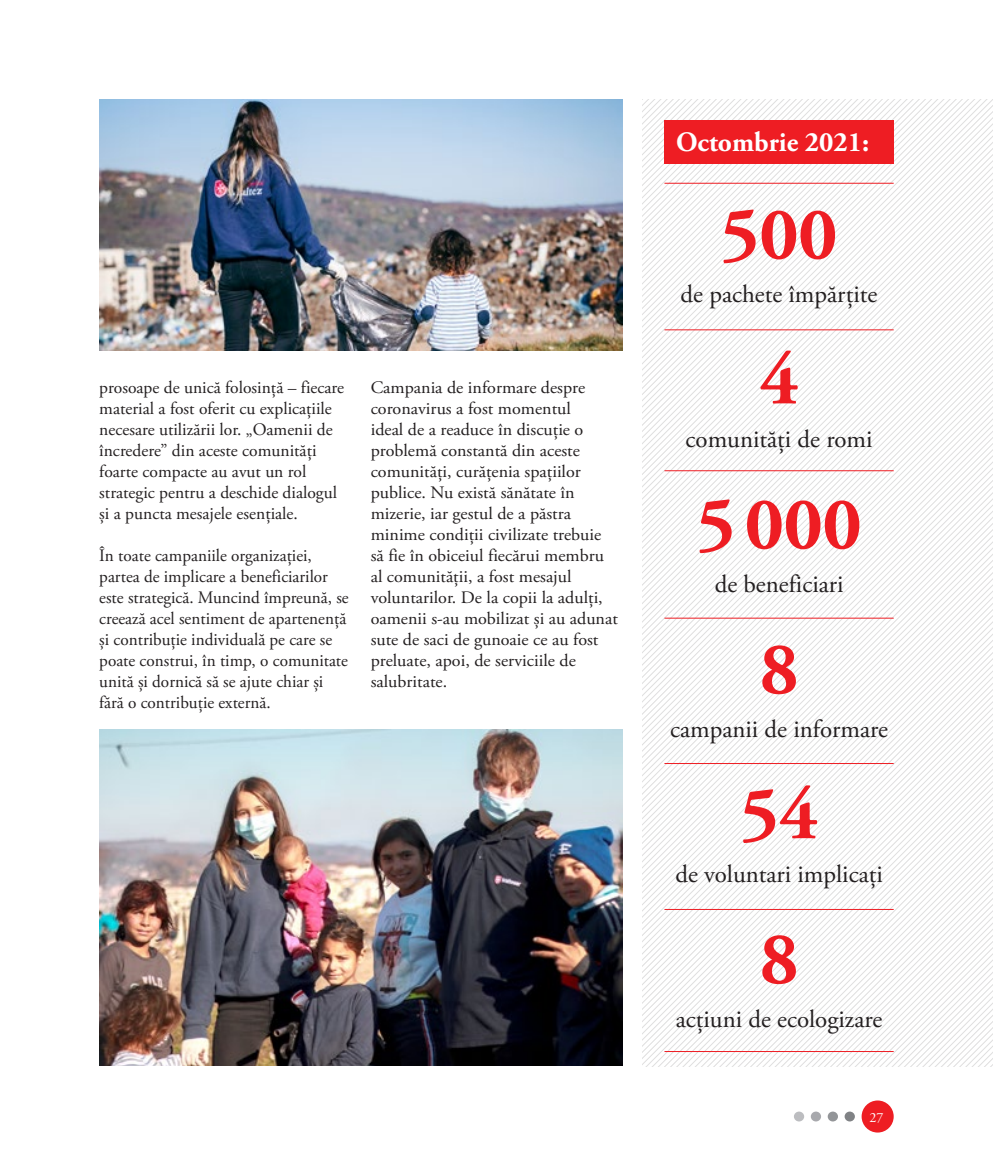
<style>
.page{position:relative;width:993px;height:1166px;background:#fff}
.page>*{position:absolute;margin:0;border:0;box-sizing:border-box;transform-origin:0 0}
.Paragraph_Style_1{font:700 74.73px "Adobe Garamond Pro";color:#ee1d23}
.Titlu_Caseta{font:700 28px "Adobe Garamond Pro";color:#fff}
.t1{font:24.85px "Adobe Garamond Pro";color:#231f20}
.BODY{font:17.5px/21px "Adobe Garamond Pro";color:#231f20}
.t2{font:14px "Adobe Garamond Pro";color:#fff}
</style>
<div class="page">
<div style="left:861px;top:1100px;width:32px;height:32px;background:#ee1d23;border-radius:50%"></div>
<div style="left:844px;top:1111px;width:10px;height:10px;background:#808285;border-radius:50%"></div>
<div style="left:827px;top:1111px;width:10px;height:10px;background:#939598;border-radius:50%"></div>
<div style="left:810px;top:1111px;width:10px;height:10px;background:#a8a9ad;border-radius:50%"></div>
<div style="left:793px;top:1111px;width:10px;height:10px;background:#bcbdc0;border-radius:50%"></div>
<svg style="left:642px;top:436px;width:350px;height:631px"></svg>
<img style="left:99px;top:729px;width:523px;height:336px">
<img style="left:99px;top:99px;width:523px;height:252px">
<hr style="left:664px;top:329px;width:229px;height:1px;background:#ee1d23">
<hr style="left:664px;top:183px;width:229px;height:1px;background:#ee1d23">
<hr style="left:664px;top:1051px;width:229px;height:1px;background:#ee1d23">
<hr style="left:664px;top:470px;width:229px;height:1px;background:#ee1d23">
<hr style="left:664px;top:618px;width:229px;height:1px;background:#ee1d23">
<hr style="left:664px;top:763px;width:229px;height:1px;background:#ee1d23">
<hr style="left:664px;top:909px;width:229px;height:1px;background:#ee1d23">
<div style="left:664px;top:120px;width:229px;height:43px;background:#ee1d23"></div>
<p class="BODY" style="left:99px;top:378px;width:246px">prosoape de unică folosință – fiecare material a fost oferit cu explicațiile necesare utilizării lor. „Oamenii de încredere” din aceste comunități foarte compacte au avut un rol strategic pentru a deschide dialogul și a puncta mesajele esențiale.</p>
<p class="BODY" style="left:99px;top:546px;width:251px">În toate campaniile organizației, partea de implicare a beneficiarilor este strategică. Muncind împreună, se creează acel sentiment de apartenență și contribuție individuală pe care se poate construi, în timp, o comunitate unită și dornică să se ajute chiar și fără o contribuție externă.</p>
<p class="BODY" style="left:370px;top:378px;width:248px">Campania de informare despre coronavirus a fost momentul<br>ideal de a readuce în discuție o problemă constantă din aceste comunități, curățenia spațiilor publice. Nu există sănătate în mizerie, iar gestul de a păstra minime condiții civilizate trebuie să fie în obiceiul fiecărui membru al comunității, a fost mesajul voluntarilor. De la copii la adulți, oamenii s-au mobilizat și au adunat sute de saci de gunoaie ce au fost preluate, apoi, de serviciile de salubritate.</p>
<p class="Titlu_Caseta" style="left:676px;top:125px;width:194px">Octombrie 2021:</p>
<p class="Paragraph_Style_1" style="left:720px;top:191px;width:118px">500</p>
<p class="t1" style="left:680px;top:280px;width:198px">de pachete împărțite</p>
<p class="Paragraph_Style_1" style="left:759px;top:336px;width:40px">4</p>
<p class="t1" style="left:685px;top:424px;width:188px">comunități de romi</p>
<p class="Paragraph_Style_1" style="left:696px;top:481px;width:166px">5000</p>
<p class="t1" style="left:714px;top:569px;width:130px">de beneficiari</p>
<p class="Paragraph_Style_1" style="left:759px;top:626px;width:40px">8</p>
<p class="t1" style="left:670px;top:714px;width:219px">campanii de informare</p>
<p class="Paragraph_Style_1" style="left:740px;top:771px;width:79px">54</p>
<p class="t1" style="left:675px;top:859px;width:209px">de voluntari implicați</p>
<p class="Paragraph_Style_1" style="left:759px;top:916px;width:40px">8</p>
<p class="t1" style="left:675px;top:1004px;width:208px">acțiuni de ecologizare</p>
<p class="t2" style="left:869px;top:1109px;width:15px">27</p>
</div>
